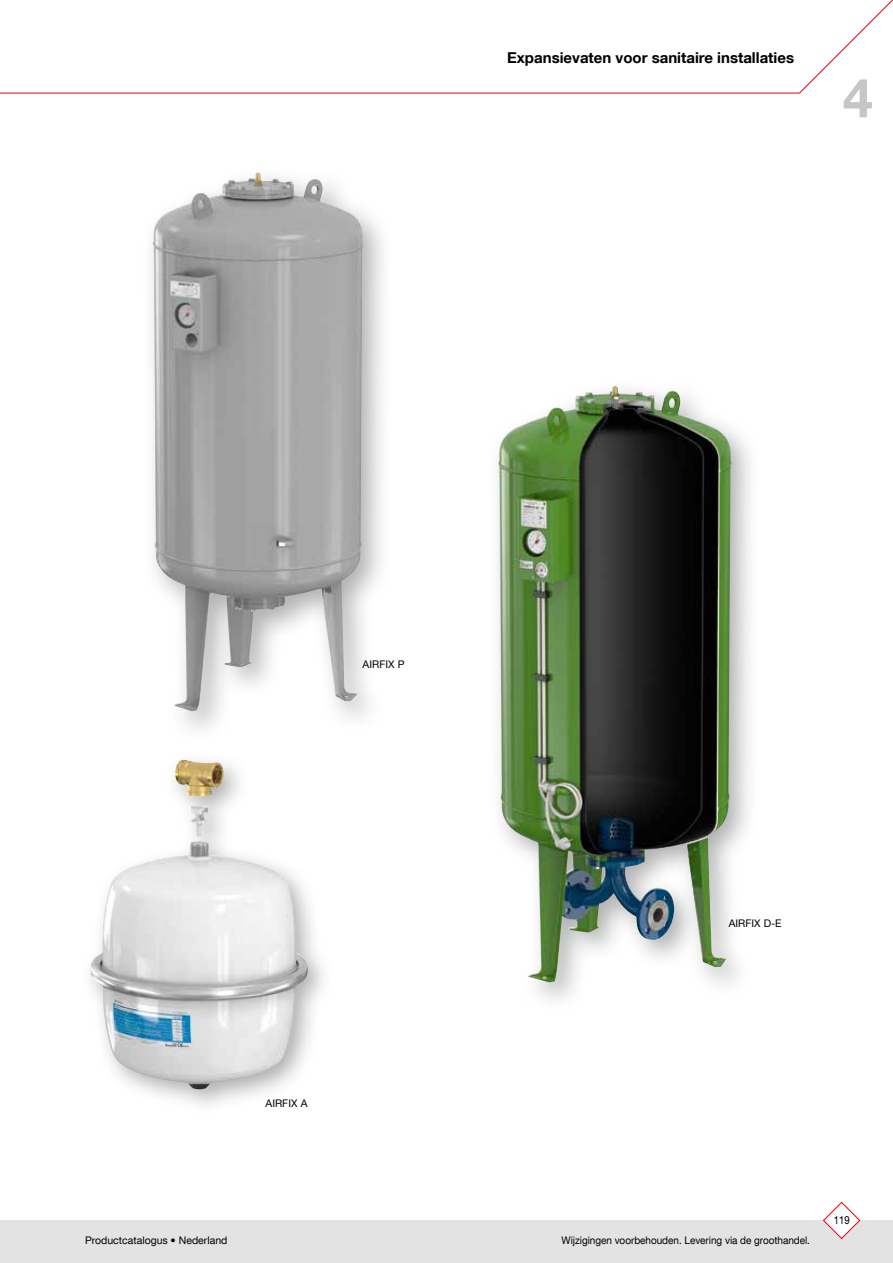
<style>
.page{position:relative;width:893px;height:1263px;background:#fff}
.page>*{position:absolute;margin:0;border:0;box-sizing:border-box;transform-origin:0 0}
.t1{font:700 54px "Helvetica Neue LT Com";color:#c5c6c6}
.t2{font:700 15px "Helvetica Neue LT Com";color:#000}
.t3{font:11.25px "Helvetica Neue LT Com";color:#000;scale:.85 1}
.t4{font:10.5px "Helvetica Neue LT Com";letter-spacing:-.005em;color:#000}
.t5{font:10.5px "Helvetica Neue LT Com";letter-spacing:-.005em;color:#000;scale:.95 1}
</style>
<div class="page">
<div style="left:0;top:1220px;width:893px;height:43px;background:#e3e3e3"></div>
<svg style="left:0;top:0;width:893px;height:94px"></svg>
<svg style="left:823px;top:1201px;width:38px;height:38px"></svg>
<img style="left:90px;top:764px;width:234px;height:341px">
<img style="left:175px;top:759px;width:49px;height:91px">
<img style="left:152px;top:175px;width:212px;height:536px">
<img style="left:498px;top:386px;width:234px;height:596px">
<h2 class="t2" style="left:507px;top:49px;width:288px">Expansievaten voor sanitaire installaties</h2>
<h1 class="t1" style="left:843px;top:64px;width:32px">4</h1>
<p class="t4" style="left:363px;top:658px;width:43px">AIRFIX P</p>
<p class="t4" style="left:729px;top:917px;width:54px">AIRFIX D-E</p>
<p class="t4" style="left:266px;top:1097px;width:43px">AIRFIX A</p>
<p class="t4" style="left:85px;top:1234px;width:144px">Productcatalogus • Nederland</p>
<p class="t5" style="left:562px;top:1234px;width:263px">Wijzigingen voorbehouden. Levering via de groothandel.</p>
<p class="t3" style="left:834px;top:1213px;width:20px">119</p>
</div>
